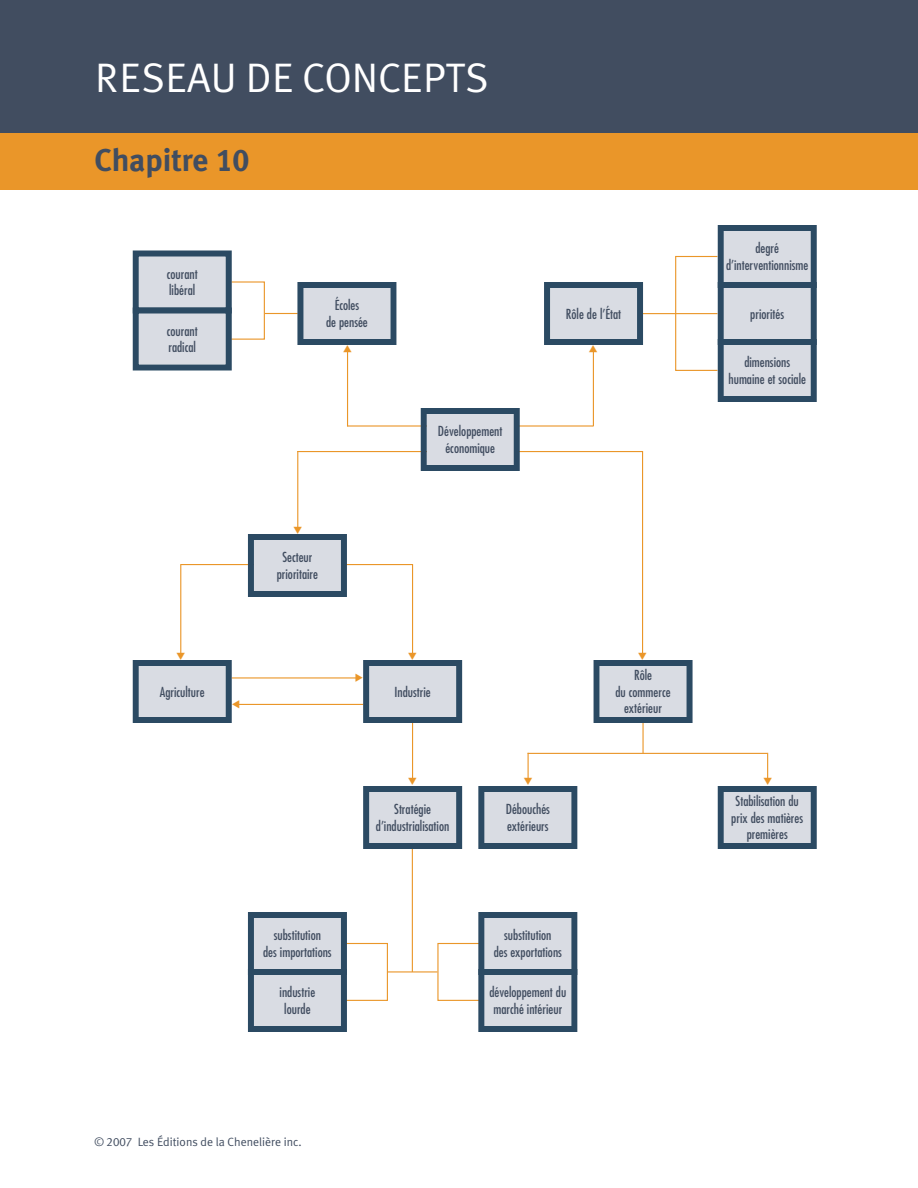
<style>
.page{position:relative;width:918px;height:1188px;background:#fff}
.page>*{position:absolute;margin:0;border:0;box-sizing:border-box;transform-origin:0 0}
.t1{font:41.25px "Meta Plus Normal Caps";color:#fff}
.t2{font:700 31.5px "Meta Plus";color:#414d60}
.t3{font:18px "Quirks ICG";color:#ea9629}
.t4{font:condensed 13.5px/16.5px "Futura";color:#414d60;text-align:center}
.t5{font:12px "Meta Plus Normal";color:#414d60}
.s1{font-family:"Meta Plus Bold Caps";font-weight:400}
.s2{font-family:"Meta Plus Normal Caps"}
</style>
<div class="page">
<div style="left:0;top:0;width:918px;height:189px;background:#ea9629"></div>
<div style="left:0;top:0;width:918px;height:132px;background:#414d60"></div>
<hr style="left:412px;top:848px;width:1px;height:124px;background:#ea9629">
<svg style="left:347px;top:942px;width:41px;height:59px"></svg>
<svg style="left:437px;top:942px;width:41px;height:59px"></svg>
<hr style="left:387px;top:971px;width:50px;height:2px;background:#ea9629">
<hr style="left:265px;top:313px;width:33px;height:1px;background:#ea9629">
<hr style="left:528px;top:753px;width:239px;height:1px;background:#ea9629">
<hr style="left:297px;top:451px;width:346px;height:1px;background:#ea9629">
<hr style="left:347px;top:425px;width:246px;height:2px;background:#ea9629">
<hr style="left:642px;top:723px;width:2px;height:30px;background:#ea9629">
<svg style="left:528px;top:754px;width:1px;height:28px"></svg>
<hr style="left:412px;top:723px;width:1px;height:59px;background:#ea9629">
<hr style="left:232px;top:677px;width:128px;height:2px;background:#ea9629">
<hr style="left:235px;top:704px;width:128px;height:1px;background:#ea9629">
<hr style="left:412px;top:564px;width:1px;height:93px;background:#ea9629">
<hr style="left:642px;top:451px;width:1px;height:206px;background:#ea9629">
<hr style="left:297px;top:451px;width:1px;height:80px;background:#ea9629">
<hr style="left:347px;top:348px;width:1px;height:78px;background:#ea9629">
<hr style="left:593px;top:348px;width:1px;height:78px;background:#ea9629">
<hr style="left:180px;top:564px;width:1px;height:93px;background:#ea9629">
<svg style="left:767px;top:753px;width:1px;height:29px"></svg>
<hr style="left:181px;top:564px;width:232px;height:1px;background:#ea9629">
<div style="left:231px;top:281px;width:34px;height:59px;border:1px solid #ea9629"></div>
<hr style="left:642px;top:313px;width:75px;height:1px;background:#ea9629">
<div style="left:675px;top:256px;width:43px;height:115px;border:1px solid #ea9629"></div>
<div style="left:139px;top:256px;width:87px;height:52px;background:#d9dce3"></div>
<div style="left:133px;top:250px;width:99px;height:64px;border:6px solid #2b4a63"></div>
<div style="left:139px;top:314px;width:87px;height:50px;background:#d9dce3"></div>
<div style="left:133px;top:308px;width:99px;height:62px;border:6px solid #2b4a63"></div>
<div style="left:724px;top:231px;width:87px;height:51px;background:#d9dce3"></div>
<div style="left:718px;top:225px;width:99px;height:63px;border:6px solid #2b4a63"></div>
<div style="left:724px;top:288px;width:87px;height:51px;background:#d9dce3"></div>
<div style="left:718px;top:282px;width:99px;height:63px;border:6px solid #2b4a63"></div>
<div style="left:550px;top:288px;width:87px;height:51px;background:#d9dce3"></div>
<div style="left:544px;top:282px;width:99px;height:63px;border:6px solid #2b4a63"></div>
<div style="left:254px;top:918px;width:87px;height:51px;background:#d9dce3"></div>
<div style="left:248px;top:912px;width:99px;height:63px;border:6px solid #2b4a63"></div>
<div style="left:254px;top:975px;width:87px;height:51px;background:#d9dce3"></div>
<div style="left:248px;top:969px;width:99px;height:63px;border:6px solid #2b4a63"></div>
<div style="left:484px;top:918px;width:87px;height:51px;background:#d9dce3"></div>
<div style="left:478px;top:912px;width:99px;height:63px;border:6px solid #2b4a63"></div>
<div style="left:484px;top:975px;width:87px;height:51px;background:#d9dce3"></div>
<div style="left:478px;top:969px;width:99px;height:63px;border:6px solid #2b4a63"></div>
<div style="left:139px;top:666px;width:87px;height:51px;background:#d9dce3"></div>
<div style="left:133px;top:660px;width:99px;height:63px;border:6px solid #2b4a63"></div>
<div style="left:369px;top:666px;width:87px;height:51px;background:#d9dce3"></div>
<div style="left:363px;top:660px;width:99px;height:63px;border:6px solid #2b4a63"></div>
<div style="left:369px;top:792px;width:87px;height:51px;background:#d9dce3"></div>
<div style="left:363px;top:786px;width:99px;height:63px;border:6px solid #2b4a63"></div>
<div style="left:484px;top:792px;width:87px;height:51px;background:#d9dce3"></div>
<div style="left:478px;top:786px;width:99px;height:63px;border:6px solid #2b4a63"></div>
<div style="left:724px;top:792px;width:87px;height:51px;background:#d9dce3"></div>
<div style="left:718px;top:786px;width:99px;height:63px;border:6px solid #2b4a63"></div>
<div style="left:600px;top:666px;width:87px;height:51px;background:#d9dce3"></div>
<div style="left:594px;top:660px;width:99px;height:63px;border:6px solid #2b4a63"></div>
<div style="left:303px;top:288px;width:87px;height:51px;background:#d9dce3"></div>
<div style="left:297px;top:282px;width:99px;height:63px;border:6px solid #2b4a63"></div>
<div style="left:724px;top:345px;width:87px;height:51px;background:#d9dce3"></div>
<div style="left:718px;top:339px;width:99px;height:63px;border:6px solid #2b4a63"></div>
<div style="left:254px;top:540px;width:87px;height:51px;background:#d9dce3"></div>
<div style="left:248px;top:534px;width:99px;height:63px;border:6px solid #2b4a63"></div>
<div style="left:427px;top:414px;width:87px;height:51px;background:#d9dce3"></div>
<div style="left:421px;top:408px;width:99px;height:63px;border:6px solid #2b4a63"></div>
<h1 class="t1" style="left:95px;top:54px;width:395px">RESEAU DE CONCEPTS</h1>
<h2 class="t2" style="left:94px;top:148px;width:156px">Chapitre <span class="s1">10</span></h2>
<p class="t4" style="left:167px;top:267px;width:33px;text-align:left">courant libéral</p>
<p class="t4" style="left:167px;top:324px;width:33px;text-align:left">courant radical</p>
<h3 class="t3" style="left:187px;top:651px;width:12px;rotate:90deg">£</h3>
<p class="t4" style="left:326px;top:298px;width:43px">Écoles<br>de pensée</p>
<p class="t4" style="left:726px;top:241px;width:84px">degré d’interventionnisme</p>
<p class="t4" style="left:566px;top:306px;width:57px">Rôle de l’État</p>
<p class="t4" style="left:750px;top:306px;width:35px">priorités</p>
<h3 class="t3" style="left:341px;top:354px;width:12px;rotate:-90deg">£</h3>
<h3 class="t3" style="left:587px;top:354px;width:12px;rotate:-90deg">£</h3>
<p class="t4" style="left:438px;top:424px;width:66px">Développement économique</p>
<p class="t4" style="left:729px;top:355px;width:79px">dimensions humaine et sociale</p>
<h3 class="t3" style="left:304px;top:525px;width:12px;rotate:90deg">£</h3>
<p class="t4" style="left:277px;top:550px;width:43px">Secteur prioritaire</p>
<h3 class="t3" style="left:419px;top:651px;width:12px;rotate:90deg">£</h3>
<h3 class="t3" style="left:649px;top:651px;width:12px;rotate:90deg">£</h3>
<h3 class="t3" style="left:354px;top:672px;width:12px">£</h3>
<p class="t4" style="left:160px;top:684px;width:46px">Agriculture</p>
<p class="t4" style="left:395px;top:684px;width:38px">Industrie</p>
<h3 class="t3" style="left:241px;top:711px;width:12px;rotate:-180deg">£</h3>
<h3 class="t3" style="left:419px;top:776px;width:12px;rotate:90deg">£</h3>
<h3 class="t3" style="left:534px;top:776px;width:12px;rotate:90deg">£</h3>
<p class="t4" style="left:615px;top:668px;width:57px">Rôle<br>du commerce extérieur</p>
<h3 class="t3" style="left:774px;top:776px;width:12px;rotate:90deg">£</h3>
<p class="t4" style="left:263px;top:928px;width:70px">substitution<br>des importations</p>
<p class="t4" style="left:280px;top:985px;width:37px">industrie lourde</p>
<p class="t4" style="left:376px;top:802px;width:75px">Stratégie d’industrialisation</p>
<p class="t4" style="left:506px;top:802px;width:46px;text-align:left">Débouchés extérieurs</p>
<p class="t4" style="left:731px;top:794px;width:73px">Stabilisation du prix des matières premières</p>
<p class="t4" style="left:494px;top:928px;width:70px">substitution<br>des exportations</p>
<p class="t4" style="left:489px;top:985px;width:78px;text-align:left">développement du marché intérieur</p>
<p class="t5" style="left:94px;top:1138px;width:209px">© <span class="s2">2007</span> Les Éditions de la Chenelière inc.</p>
</div>
